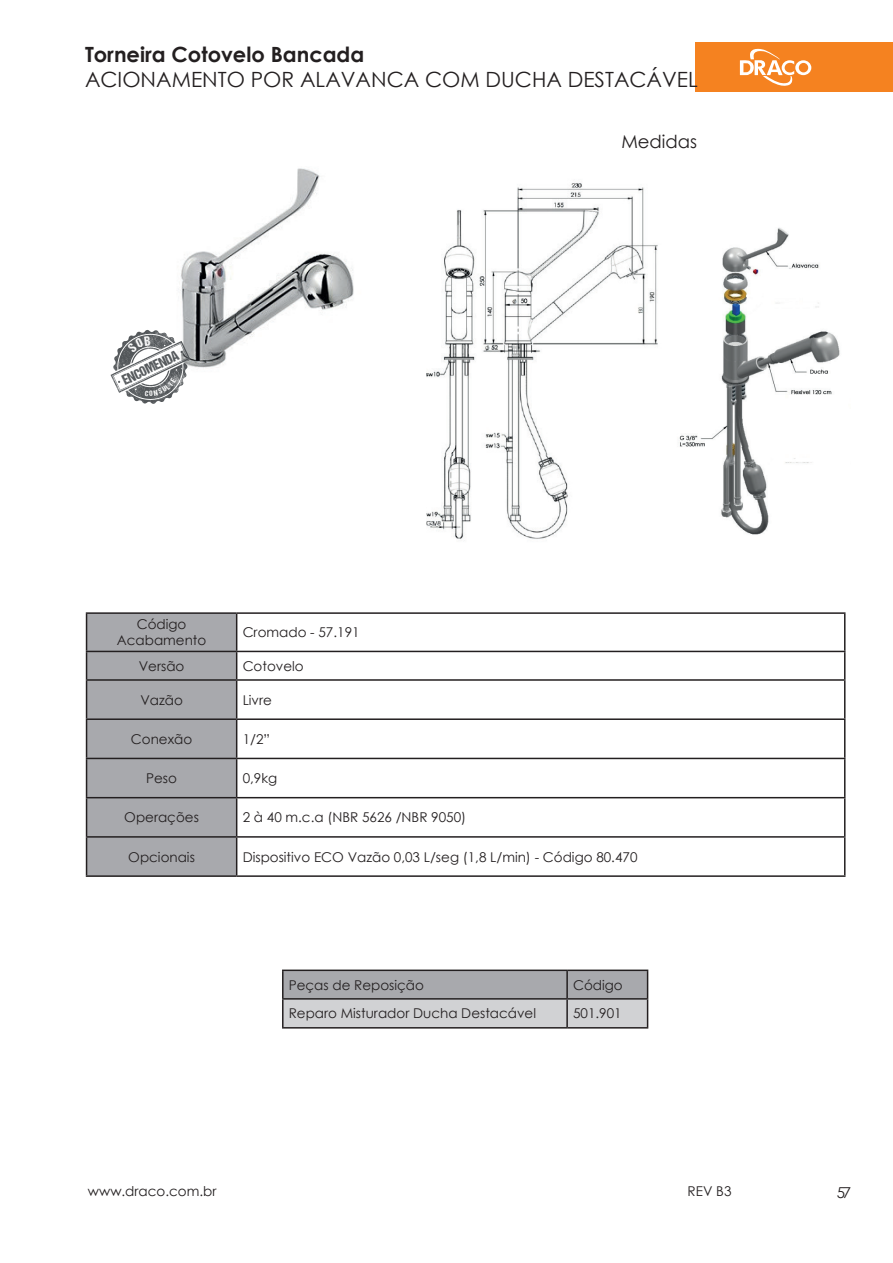
<style>
.page{position:relative;width:893px;height:1263px;background:#fff}
.page>*{position:absolute;margin:0;border:0;box-sizing:border-box;transform-origin:0 0}
.t1{font:21px "Century Gothic";color:#231f20}
.t2{font:700 21px "Century Gothic";color:#231f20}
.t3{font:18px "Century Gothic";color:#231f20}
.t4{font:15px "Century Gothic";color:#231f20}
.t5{font:14.55px "DCC Ash";color:#525659}
.t6{font:13.5px/16.2px "Century Gothic";color:#231f20;text-align:center}
</style>
<div class="page">
<div style="left:696px;top:43px;width:197px;height:49px;background:#f58220"></div>
<hr style="left:0;top:43px;width:1px;height:49px;background:#f58220">
<svg style="left:740px;top:49px;width:71px;height:37px"></svg>
<img style="left:180px;top:168px;width:174px;height:200px">
<img style="left:427px;top:183px;width:231px;height:356px">
<img style="left:679px;top:227px;width:161px;height:308px">
<hr style="left:237px;top:612px;width:608px;height:2px;background:#231f20">
<hr style="left:844px;top:614px;width:1px;height:37px;background:#231f20">
<hr style="left:237px;top:651px;width:608px;height:1px;background:#231f20">
<svg style="left:844px;top:652px;width:1px;height:27px"></svg>
<hr style="left:237px;top:679px;width:608px;height:2px;background:#231f20">
<hr style="left:844px;top:681px;width:1px;height:37px;background:#231f20">
<hr style="left:237px;top:718px;width:608px;height:2px;background:#231f20">
<hr style="left:844px;top:720px;width:1px;height:38px;background:#231f20">
<hr style="left:237px;top:758px;width:608px;height:1px;background:#231f20">
<hr style="left:844px;top:759px;width:1px;height:38px;background:#231f20">
<hr style="left:237px;top:797px;width:608px;height:1px;background:#231f20">
<hr style="left:844px;top:798px;width:1px;height:38px;background:#231f20">
<hr style="left:237px;top:836px;width:608px;height:2px;background:#231f20">
<hr style="left:844px;top:838px;width:1px;height:37px;background:#231f20">
<hr style="left:237px;top:875px;width:608px;height:2px;background:#231f20">
<div style="left:86px;top:614px;width:151px;height:261px;background:#a8a9ad"></div>
<hr style="left:86px;top:681px;width:1px;height:37px;background:#231f20">
<hr style="left:86px;top:720px;width:1px;height:38px;background:#231f20">
<hr style="left:86px;top:759px;width:1px;height:38px;background:#231f20">
<hr style="left:86px;top:798px;width:1px;height:38px;background:#231f20">
<hr style="left:86px;top:838px;width:1px;height:37px;background:#231f20">
<hr style="left:86px;top:612px;width:151px;height:2px;background:#231f20">
<hr style="left:86px;top:651px;width:151px;height:1px;background:#231f20">
<hr style="left:86px;top:679px;width:151px;height:2px;background:#231f20">
<hr style="left:86px;top:718px;width:151px;height:2px;background:#231f20">
<hr style="left:86px;top:758px;width:151px;height:1px;background:#231f20">
<hr style="left:86px;top:797px;width:151px;height:1px;background:#231f20">
<hr style="left:86px;top:836px;width:151px;height:2px;background:#231f20">
<hr style="left:86px;top:875px;width:151px;height:2px;background:#231f20">
<hr style="left:282px;top:969px;width:285px;height:2px;background:#231f20">
<hr style="left:282px;top:971px;width:2px;height:27px;background:#231f20">
<hr style="left:567px;top:969px;width:81px;height:2px;background:#231f20">
<hr style="left:282px;top:999px;width:2px;height:28px;background:#231f20">
<hr style="left:282px;top:998px;width:285px;height:1px;background:#231f20">
<svg style="left:283px;top:970px;width:365px;height:57px;background:#b4b5b8"></svg>
<hr style="left:282px;top:1027px;width:285px;height:1px;background:#231f20">
<hr style="left:567px;top:1027px;width:81px;height:1px;background:#231f20">
<svg style="left:111px;top:330px;width:79px;height:74px"></svg>
<h1 class="t2" style="left:85px;top:39px;width:281px">Torneira Cotovelo Bancada</h1>
<h1 class="t1" style="left:85px;top:65px;width:614px">ACIONAMENTO POR ALAVANCA COM DUCHA DESTACÁVEL</h1>
<p class="t5" style="left:120px;top:374px;width:62px;rotate:-26deg">ENCOMENDA</p>
<h2 class="t3" style="left:621px;top:129px;width:77px">Medidas</h2>
<p class="t6" style="left:117px;top:616px;width:91px">Código<br>Acabamento</p>
<p class="t6" style="left:243px;top:624px;width:118px">Cromado - 57.191</p>
<p class="t6" style="left:139px;top:658px;width:47px">Versão</p>
<p class="t6" style="left:243px;top:658px;width:63px">Cotovelo</p>
<p class="t6" style="left:140px;top:691px;width:44px">Vazão</p>
<p class="t6" style="left:243px;top:691px;width:31px">Livre</p>
<p class="t6" style="left:131px;top:731px;width:63px">Conexão</p>
<p class="t6" style="left:243px;top:731px;width:29px">1/2”</p>
<p class="t6" style="left:146px;top:770px;width:32px">Peso</p>
<p class="t6" style="left:243px;top:770px;width:36px">0,9kg</p>
<p class="t6" style="left:124px;top:809px;width:76px">Operações</p>
<p class="t6" style="left:243px;top:809px;width:225px">2 à 40 m.c.a (NBR 5626 /NBR 9050)</p>
<p class="t6" style="left:128px;top:848px;width:68px">Opcionais</p>
<p class="t6" style="left:243px;top:848px;width:396px">Dispositivo ECO Vazão 0,03 L/seg (1,8 L/min) - Código 80.470</p>
<p class="t6" style="left:289px;top:976px;width:137px">Peças de Reposição</p>
<p class="t6" style="left:573px;top:976px;width:51px">Código</p>
<p class="t6" style="left:289px;top:1005px;width:249px">Reparo Misturador Ducha Destacável</p>
<p class="t6" style="left:573px;top:1005px;width:50px">501.901</p>
<p class="t6" style="left:88px;top:1183px;width:130px">www.draco.com.br</p>
<p class="t6" style="left:688px;top:1183px;width:45px">REV B3</p>
<p class="t4" style="left:837px;top:1182px;width:16px">57</p>
</div>
